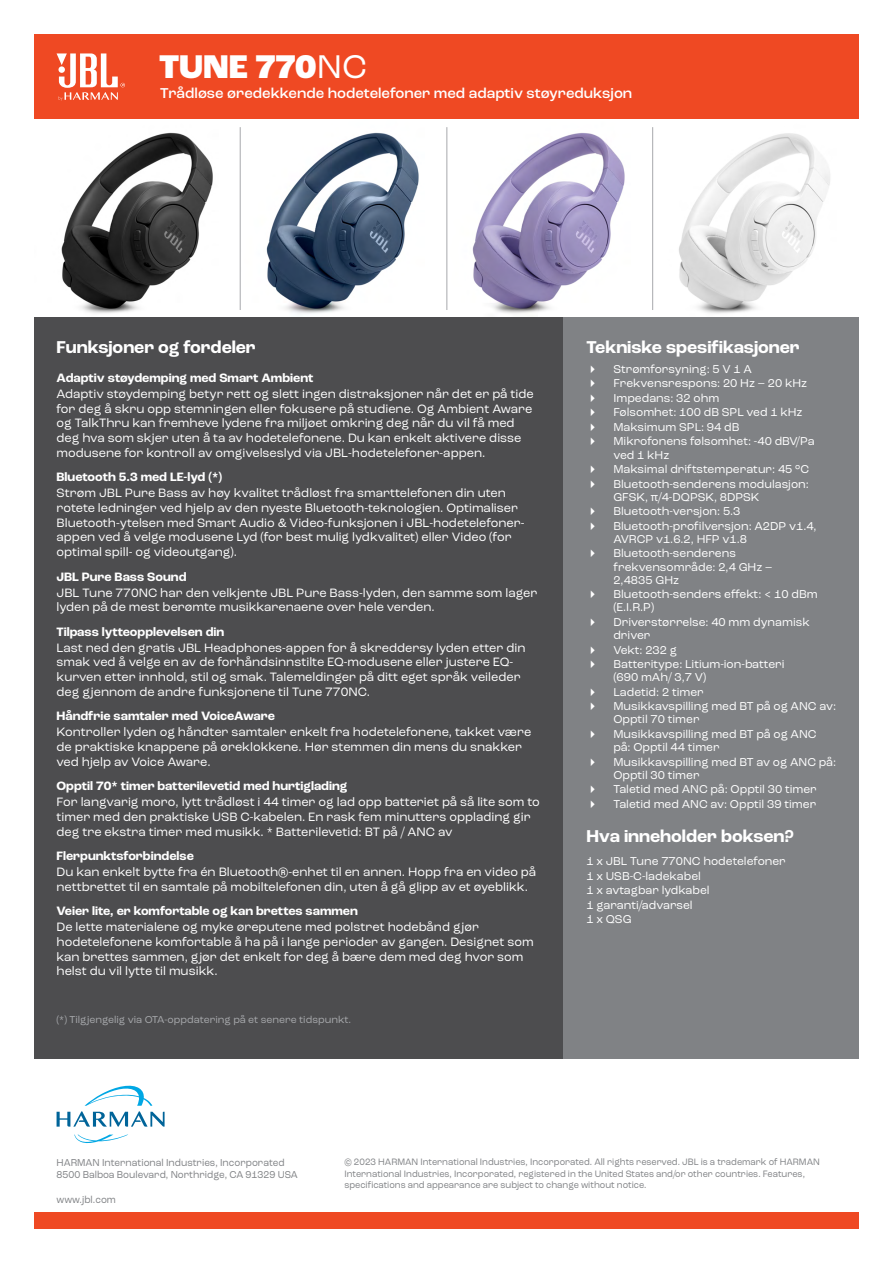
<style>
.page{position:relative;width:893px;height:1263px;background:#fff}
.page>*{position:absolute;margin:0;border:0;box-sizing:border-box;transform-origin:0 0}
.t1{font:800 34.5px "Roc Grotesk";color:#fff}
.t2{font:700 18px "Roc Grotesk";color:#fff}
.t3{font:500 15px "Roc Grotesk";color:#fff}
.t4{font:12.75px/14.7px "Roc Grotesk";color:#fff}
.t5{font:700 12.75px "Roc Grotesk";color:#fff}
.t6{font:12px/14.4px "Roc Grotesk";color:#fff}
.t7{font:10.5px/12.6px "Roc Grotesk";color:#808285;scale:.94 1}
.t8{font:10.5px "Roc Grotesk";color:#a7a9ac}
.t9{font:9.75px/11.7px "Roc Grotesk";color:#808285;scale:.94 1}
.s1{font-weight:400}
</style>
<div class="page">
<div style="left:34px;top:1213px;width:825px;height:16px;background:#ef4923"></div>
<div style="left:34px;top:317px;width:532px;height:742px;background:#4d4d4f"></div>
<div style="left:564px;top:317px;width:295px;height:742px;background:#808285"></div>
<svg style="left:74px;top:1134px;width:54px;height:9px"></svg>
<svg style="left:57px;top:1085px;width:108px;height:42px"></svg>
<div style="left:34px;top:34px;width:825px;height:85px;background:#ef4923"></div>
<svg style="left:57px;top:53px;width:68px;height:48px"></svg>
<img style="left:61px;top:127px;width:769px;height:187px">
<hr style="left:240px;top:127px;width:1px;height:183px;background:#a7a9ac">
<hr style="left:446px;top:127px;width:1px;height:183px;background:#a7a9ac">
<hr style="left:652px;top:127px;width:1px;height:183px;background:#a7a9ac">
<h1 class="t1" style="left:159px;top:45px;width:210px">TUNE 770<span class="s1">NC</span></h1>
<p class="t3" style="left:160px;top:84px;width:473px">Trådløse øredekkende hodetelefoner med adaptiv støyreduksjon</p>
<h2 class="t2" style="left:57px;top:336px;width:201px">Funksjoner og fordeler</h2>
<p class="t5" style="left:57px;top:370px;width:258px">Adaptiv støydemping med Smart Ambient</p>
<p class="t4" style="left:57px;top:386px;width:479px">Adaptiv støydemping betyr rett og slett ingen distraksjoner når det er på tide for deg å skru opp stemningen eller fokusere på studiene. Og Ambient Aware og TalkThru kan fremheve lydene fra miljøet omkring deg når du vil få med deg hva som skjer uten å ta av hodetelefonene. Du kan enkelt aktivere disse modusene for kontroll av omgivelseslyd via JBL-hodetelefoner-appen.</p>
<p class="t5" style="left:57px;top:469px;width:167px">Bluetooth 5.3 med LE-lyd (*)</p>
<p class="t4" style="left:57px;top:486px;width:469px">Strøm JBL Pure Bass av høy kvalitet trådløst fra smarttelefonen din uten rotete ledninger ved hjelp av den nyeste Bluetooth-teknologien. Optimaliser Bluetooth-ytelsen med Smart Audio &amp; Video-funksjonen i JBL-hodetelefoner&shy;appen ved å velge modusene Lyd (for best mulig lydkvalitet) eller Video (for optimal spill- og videoutgang).</p>
<p class="t5" style="left:57px;top:568px;width:131px">JBL Pure Bass Sound</p>
<p class="t4" style="left:57px;top:585px;width:482px">JBL Tune 770NC har den velkjente JBL Pure Bass-lyden, den samme som lager lyden på de mest berømte musikkarenaene over hele verden.</p>
<p class="t5" style="left:57px;top:623px;width:169px">Tilpass lytteopplevelsen din</p>
<p class="t4" style="left:57px;top:640px;width:470px">Last ned den gratis JBL Headphones-appen for å skreddersy lyden etter din smak ved å velge en av de forhåndsinnstilte EQ-modusene eller justere EQ&shy;kurven etter innhold, stil og smak. Talemeldinger på ditt eget språk veileder deg gjennom de andre funksjonene til Tune 770NC.</p>
<p class="t5" style="left:57px;top:708px;width:220px">Håndfrie samtaler med VoiceAware</p>
<p class="t4" style="left:57px;top:725px;width:476px">Kontroller lyden og håndter samtaler enkelt fra hodetelefonene, takket være de praktiske knappene på øreklokkene. Hør stemmen din mens du snakker ved hjelp av Voice Aware.</p>
<p class="t5" style="left:57px;top:778px;width:292px">Opptil 70* timer batterilevetid med hurtiglading</p>
<p class="t4" style="left:57px;top:794px;width:485px">For langvarig moro, lytt trådløst i 44 timer og lad opp batteriet på så lite som to timer med den praktiske USB C-kabelen. En rask fem minutters opplading gir deg tre ekstra timer med musikk. * Batterilevetid: BT på / ANC av</p>
<p class="t5" style="left:57px;top:848px;width:139px">Flerpunktsforbindelse</p>
<p class="t4" style="left:57px;top:864px;width:481px">Du kan enkelt bytte fra én Bluetooth®-enhet til en annen. Hopp fra en video på nettbrettet til en samtale på mobiltelefonen din, uten å gå glipp av et øyeblikk.</p>
<p class="t5" style="left:57px;top:903px;width:303px">Veier lite, er komfortable og kan brettes sammen</p>
<p class="t4" style="left:57px;top:919px;width:479px">De lette materialene og myke øreputene med polstret hodebånd gjør hodetelefonene komfortable å ha på i lange perioder av gangen. Designet som kan brettes sammen, gjør det enkelt for deg å bære dem med deg hvor som helst du vil lytte til musikk.</p>
<p class="t8" style="left:57px;top:1013px;width:296px">(*) Tilgjengelig via OTA-oppdatering på et senere tidspunkt.</p>
<h2 class="t2" style="left:586px;top:336px;width:215px">Tekniske spesifikasjoner</h2>
<p class="t6" style="left:613px;top:362px;width:203px">Strømforsyning: 5 V 1 A<br>Frekvensrespons: 20 Hz – 20 kHz<br>Impedans: 32 ohm<br>Følsomhet: 100 dB SPL ved 1 kHz<br>Maksimum SPL: 94 dB<br>Mikrofonens følsomhet: -40 dBV/Pa</p>
<p class="t6" style="left:613px;top:447px;width:197px">ved 1 kHz<br>Maksimal driftstemperatur: 45 °C<br>Bluetooth-senderens modulasjon:</p>
<p class="t6" style="left:613px;top:490px;width:205px">GFSK, π/4-DQPSK, 8DPSK<br>Bluetooth-versjon: 5.3<br>Bluetooth-profilversjon: A2DP v1.4,</p>
<p class="t6" style="left:613px;top:532px;width:135px">AVRCP v1.6.2, HFP v1.8<br>Bluetooth-senderens</p>
<p class="t6" style="left:613px;top:560px;width:160px;line-height:13.2px">frekvensområde: 2,4 GHz –<br>2,4835 GHz</p>
<p class="t6" style="left:613px;top:588px;width:206px;line-height:13.2px">Bluetooth-senders effekt: &lt; 10 dBm (E.I.R.P)</p>
<p class="t6" style="left:613px;top:615px;width:198px;line-height:13.2px">Driverstørrelse: 40 mm dynamisk driver</p>
<p class="t6" style="left:613px;top:642px;width:173px">Vekt: 232 g<br>Batteritype: Litium-ion-batteri</p>
<p class="t6" style="left:613px;top:670px;width:224px">(690 mAh/ 3,7 V)<br>Ladetid: 2 timer<br>Musikkavspilling med BT på og ANC av:</p>
<p class="t6" style="left:613px;top:712px;width:205px">Opptil 70 timer<br>Musikkavspilling med BT på og ANC</p>
<p class="t6" style="left:613px;top:740px;width:224px">på: Opptil 44 timer<br>Musikkavspilling med BT av og ANC på:</p>
<p class="t6" style="left:613px;top:768px;width:205px">Opptil 30 timer<br>Taletid med ANC på: Opptil 30 timer<br>Taletid med ANC av: Opptil 39 timer</p>
<h2 class="t2" style="left:586px;top:825px;width:209px">Hva inneholder boksen?</h2>
<p class="t6" style="left:586px;top:854px;width:201px">1 x JBL Tune 770NC hodetelefoner<br>1 x USB-C-ladekabel<br>1 x avtagbar lydkabel<br>1 garanti/advarsel<br>1 x QSG</p>
<p class="t7" style="left:57px;top:1156px;width:258px">HARMAN International Industries, Incorporated<br>8500 Balboa Boulevard, Northridge, CA 91329 USA</p>
<p class="t7" style="left:57px;top:1193px;width:65px">www.jbl.com</p>
<p class="t9" style="left:344px;top:1156px;width:507px">© 2023 HARMAN International Industries, Incorporated. All rights reserved. JBL is a trademark of HARMAN<br>International Industries, Incorporated, registered in the United States and/or other countries. Features, specifications and appearance are subject to change without notice.</p>
</div>
